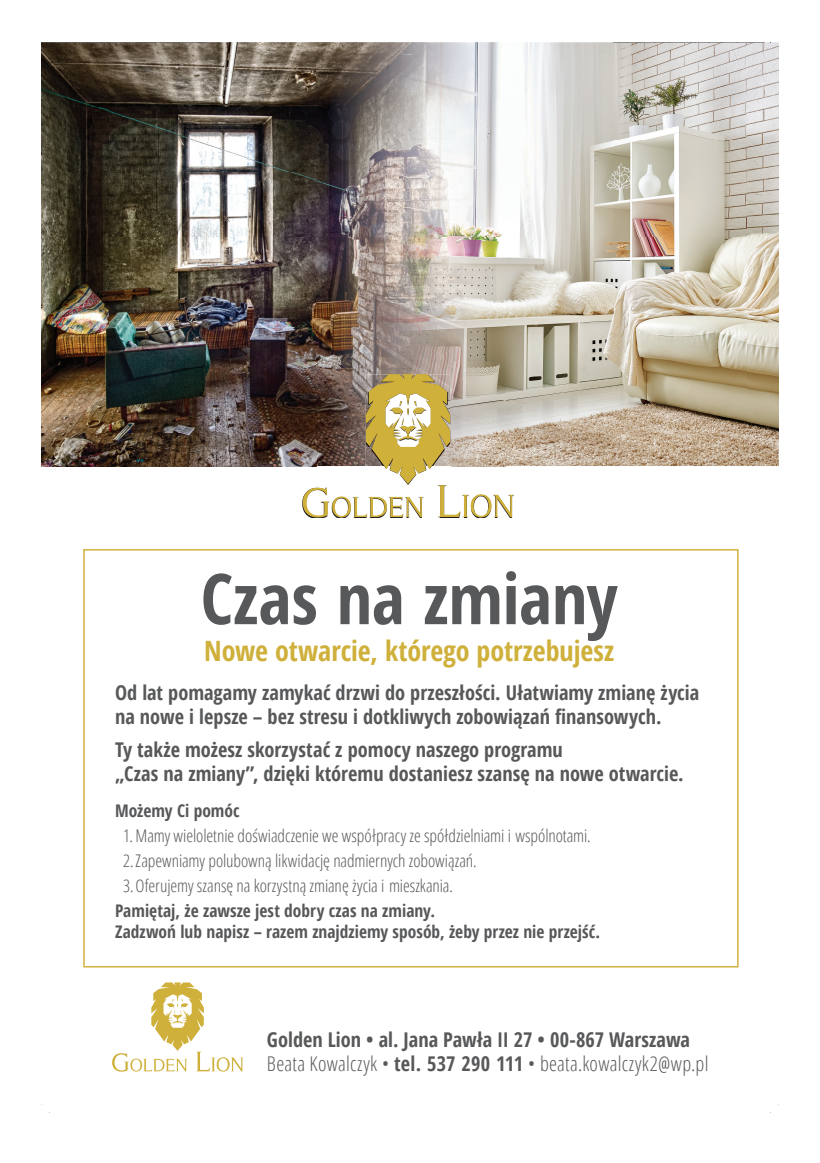
<style>
.page{position:relative;width:820px;height:1163px;background:#fff}
.page>*{position:absolute;margin:0;border:0;box-sizing:border-box;transform-origin:0 0}
.t1{font:700 condensed 70.1px "Open Sans";color:#57585a}
.t2{font:700 condensed 28px "Open Sans";letter-spacing:-.005em;color:#cfb03b}
.t3{font:700 condensed 20.3px/24.4px "Open Sans";color:#57585a}
.t4{font:300 condensed 17.4px "Open Sans";letter-spacing:-.005em;color:#57585a}
.t5{font:700 condensed 17.4px/20.9px "Open Sans";color:#57585a}
.s1{font-weight:300}
</style>
<div class="page">
<img style="left:505px;top:43px;width:273px;height:390px">
<img style="left:513px;top:433px;width:265px;height:33px">
<img style="left:41px;top:43px;width:464px;height:325px">
<img style="left:41px;top:368px;width:338px;height:98px">
<img style="left:379px;top:368px;width:126px;height:6px">
<img style="left:309px;top:517px;width:204px;height:1px">
<svg style="left:302px;top:374px;width:211px;height:143px"></svg>
<svg style="left:112px;top:982px;width:131px;height:89px"></svg>
<svg style="left:49px;top:43px;width:158px;height:1px"></svg>
<svg style="left:612px;top:43px;width:159px;height:1px"></svg>
<h1 class="t1" style="left:200px;top:549px;width:418px">Czas na zmiany</h1>
<h2 class="t2" style="left:204px;top:631px;width:411px">Nowe otwarcie, którego potrzebujesz</h2>
<p class="t3" style="left:115px;top:679px;width:585px">Od lat pomagamy zamykać drzwi do przeszłości. Ułatwiamy zmianę życia na nowe i lepsze – bez stresu i dotkliwych zobowiązań finansowych.</p>
<p class="t3" style="left:115px;top:736px;width:570px">Ty także możesz skorzystać z pomocy naszego programu<br>„Czas na zmiany”, dzięki któremu dostaniesz szansę na nowe otwarcie.</p>
<p class="t5" style="left:115px;top:799px;width:126px">Możemy Ci pomóc</p>
<p class="t4" style="left:123px;top:823px;width:469px">1. Mamy wieloletnie doświadczenie we współpracy ze spółdzielniami i wspólnotami.</p>
<p class="t4" style="left:123px;top:848px;width:355px">2. Zapewniamy polubowną likwidację nadmiernych zobowiązań.</p>
<p class="t4" style="left:123px;top:873px;width:331px">3. Oferujemy szansę na korzystną zmianę życia i mieszkania.</p>
<p class="t5" style="left:115px;top:899px;width:486px">Pamiętaj, że zawsze jest dobry czas na zmiany.<br>Zadzwoń lub napisz – razem znajdziemy sposób, żeby przez nie przejść.</p>
<p class="t3" style="left:267px;top:1026px;width:443px">Golden Lion • al. Jana Pawła II 27 • 00-867 Warszawa<br><span class="s1">Beata Kowalczyk •</span> tel. 537 290 111 <span class="s1">• beata.kowalczyk2@wp.pl</span></p>
</div>
